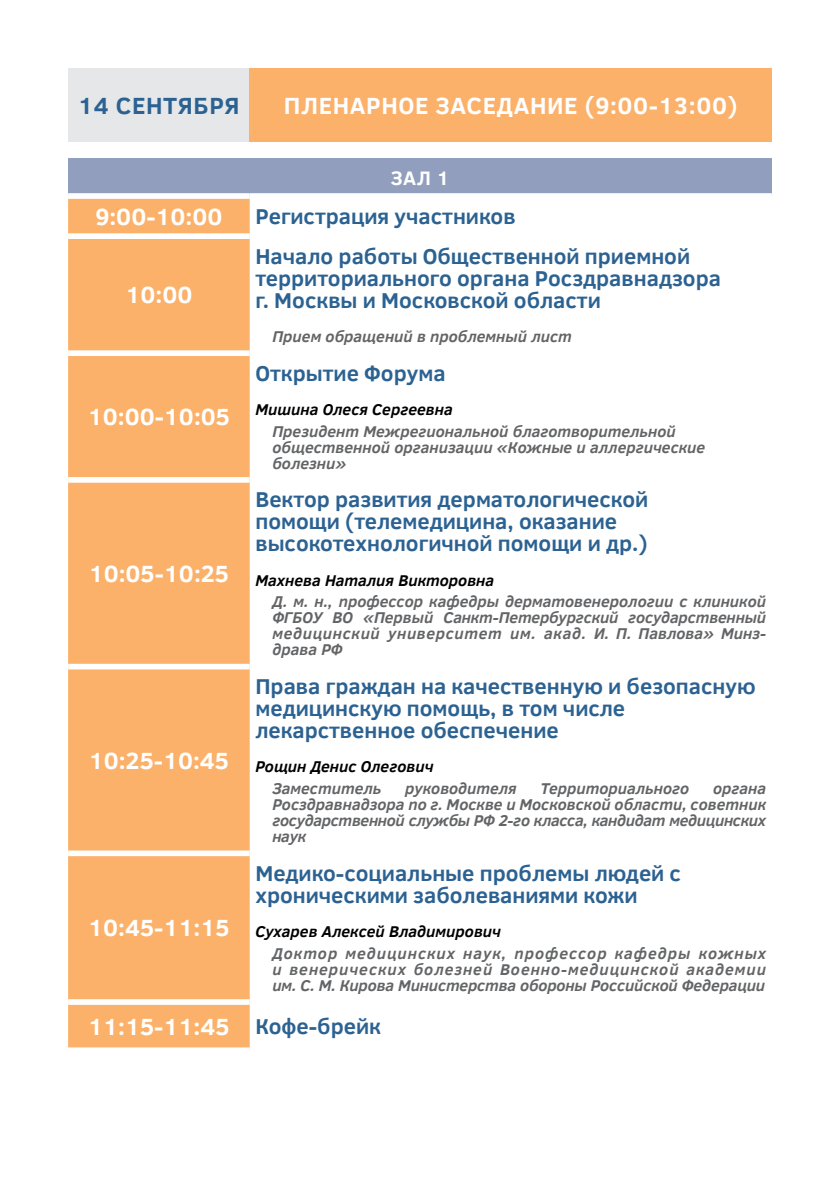
<style>
.page{position:relative;width:840px;height:1191px;background:#fff}
.page>*{position:absolute;margin:0;border:0;box-sizing:border-box;transform-origin:0 0}
.t1{font:700 24px "Clear Sans";color:#fff}
.t2{font:700 24px "Clear Sans";letter-spacing:.025em;color:#fff}
.t3{font:700 24px "Clear Sans";letter-spacing:.025em;color:#2c6292}
.t4{font:700 22px/22px "Clear Sans";color:#2c6292}
.t5{font:700 20px "Clear Sans";color:#fff}
.t6{font:italic 700 16px/16px "Clear Sans";color:#636466;text-align:justify}
.t7{font:italic 700 16px "Clear Sans";color:#000}
.s1{font-size:22px;color:#2c6292}
</style>
<div class="page">
<div style="left:68px;top:68px;width:181px;height:74px;background:#e6e7e8"></div>
<div style="left:249px;top:68px;width:522px;height:74px;background:#fbb16a"></div>
<div style="left:68px;top:159px;width:703px;height:37px;background:#919ebd"></div>
<div style="left:68px;top:199px;width:181px;height:848px;background:#fbb16a"></div>
<div style="left:68px;top:350px;width:181px;height:6px;background:#fff"></div>
<div style="left:68px;top:477px;width:181px;height:6px;background:#fff"></div>
<div style="left:68px;top:664px;width:181px;height:5px;background:#fff"></div>
<div style="left:68px;top:850px;width:181px;height:6px;background:#fff"></div>
<div style="left:68px;top:999px;width:181px;height:6px;background:#fff"></div>
<div style="left:68px;top:193px;width:181px;height:6px;background:#fff"></div>
<div style="left:249px;top:193px;width:522px;height:6px;background:#fff"></div>
<div style="left:68px;top:233px;width:181px;height:6px;background:#fff"></div>
<h1 class="t3" style="left:78px;top:88px;width:163px">14 СЕНТЯБРЯ</h1>
<h1 class="t2" style="left:284px;top:88px;width:455px">ПЛЕНАРНОЕ ЗАСЕДАНИЕ (9:00-13:00)</h1>
<p class="t5" style="left:390px;top:163px;width:60px">ЗАЛ 1</p>
<h1 class="t1" style="left:95px;top:199px;width:129px">9:00-10:00</h1>
<h2 class="t4" style="left:255px;top:205px;width:261px">Регистрация участников</h2>
<h1 class="t1" style="left:125px;top:277px;width:68px">10:00</h1>
<h1 class="t1" style="left:88px;top:399px;width:144px">10:00-10:05</h1>
<h1 class="t1" style="left:89px;top:556px;width:142px">10:05-10:25</h1>
<h1 class="t1" style="left:89px;top:743px;width:142px">10:25-10:45</h1>
<h2 class="t4" style="left:255px;top:244px;width:467px">Начало работы Общественной приемной территориального органа Росздравнадзора г. Москвы и Московской области</h2>
<p class="t6" style="left:272px;top:328px;width:301px">Прием обращений в проблемный лист</p>
<h2 class="t4" style="left:255px;top:361px;width:191px">Открытие Форума</h2>
<p class="t7" style="left:255px;top:397px;width:199px">Мишина Олеся Сергеевна</p>
<p class="t6" style="left:272px;top:422px;width:434px;text-align:left">Президент Межрегиональной благотворительной общественной организации «Кожные и аллергические болезни»</p>
<h2 class="t4" style="left:255px;top:488px;width:394px">Вектор развития дерматологической помощи (телемедицина, оказание высокотехнологичной помощи и др.)</h2>
<p class="t7" style="left:255px;top:568px;width:240px">Махнева Наталия Викторовна</p>
<p class="t6" style="left:272px;top:593px;width:495px">Д. м. н., профессор кафедры дерматовенерологии с клиникой ФГБОУ ВО «Первый Санкт-Петербургский государственный медицинский университет им. акад. И. П. Павлова» Минз&shy;драва РФ</p>
<h2 class="t4" style="left:255px;top:674px;width:501px">Права граждан на качественную и безопасную медицинскую помощь, в том числе лекарственное обеспечение</h2>
<p class="t7" style="left:255px;top:755px;width:179px">Рощин Денис Олегович</p>
<p class="t6" style="left:272px;top:780px;width:110px">Заместитель</p>
<p class="t6" style="left:405px;top:780px;width:113px">руководителя</p>
<p class="t6" style="left:540px;top:780px;width:150px">Территориального</p>
<p class="t6" style="left:272px;top:780px;width:495px;text-indent:440px">органа Росздравнадзора по г. Москве и Московской области, советник государственной службы РФ 2-го класса, кандидат медицинских наук</p>
<h2 class="t4" style="left:255px;top:861px;width:427px">Медико-социальные проблемы людей с хроническими заболеваниями кожи</h2>
<p class="t7" style="left:255px;top:919px;width:247px">Сухарев Алексей Владимирович</p>
<p class="t6" style="left:272px;top:944px;width:495px">Доктор медицинских наук, профессор кафедры кожных и венерических болезней Военно-медицинской академии им. С. М. Кирова Министерства обороны Российской Федерации</p>
<h1 class="t1" style="left:88px;top:1009px;width:294px">11:15-11:45 <span class="s1">Кофе-брейк</span></h1>
<h1 class="t1" style="left:88px;top:910px;width:143px">10:45-11:15</h1>
</div>
